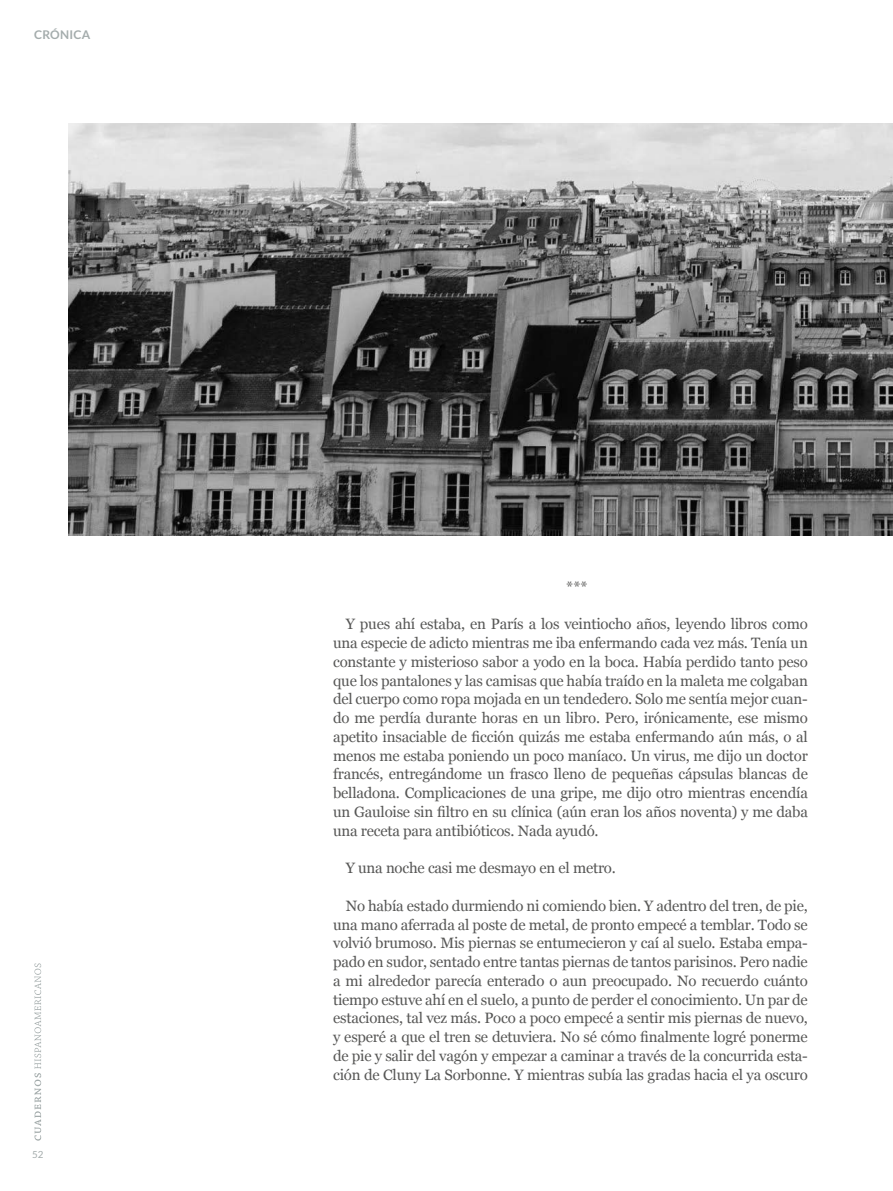
<style>
.page{position:relative;width:893px;height:1191px;background:#fff}
.page>*{position:absolute;margin:0;border:0;box-sizing:border-box;transform-origin:0 0}
.t1{font:15px/18.8px "Georgia";letter-spacing:-.015em;color:#575756;text-align:justify}
.t2{font:700 12px "Lato";letter-spacing:.025em;color:#a4acac}
.t3{font:9.75px "Lato";color:#a4acac}
</style>
<div class="page">
<svg style="left:35px;top:963px;width:6px;height:177px"></svg>
<img style="left:68px;top:123px;width:825px;height:412px">
<p class="t2" style="left:34px;top:28px;width:58px">CRÓNICA</p>
<p class="t3" style="left:32px;top:1148px;width:13px">52</p>
<p class="t1" style="left:566px;top:577px;width:23px">***</p>
<p class="t1" style="left:333px;top:614px;width:476px;text-indent:13px">Y pues ahí estaba, en París a los veintiocho años, leyendo libros como una especie de adicto mientras me iba enfermando cada vez más. Tenía un constante y misterioso sabor a yodo en la boca. Había perdido tanto peso que los pantalones y las camisas que había traído en la maleta me colgaban del cuerpo como ropa mojada en un tendedero. Solo me sentía mejor cuan&shy;do me perdía durante horas en un libro. Pero, irónicamente, ese mismo apetito insaciable de ficción quizás me estaba enfermando aún más, o al menos me estaba poniendo un poco maníaco. Un virus, me dijo un doctor francés, entregándome un frasco lleno de pequeñas cápsulas blancas de belladona. Complicaciones de una gripe, me dijo otro mientras encendía un Gauloise sin filtro en su clínica (aún eran los años noventa) y me daba una receta para antibióticos. Nada ayudó.</p>
<p class="t1" style="left:346px;top:858px;width:271px">Y una noche casi me desmayo en el metro.</p>
<p class="t1" style="left:333px;top:895px;width:476px;text-indent:13px">No había estado durmiendo ni comiendo bien. Y adentro del tren, de pie, una mano aferrada al poste de metal, de pronto empecé a temblar. Todo se volvió brumoso. Mis piernas se entumecieron y caí al suelo. Estaba empa&shy;pado en sudor, sentado entre tantas piernas de tantos parisinos. Pero nadie a mi alrededor parecía enterado o aun preocupado. No recuerdo cuánto tiempo estuve ahí en el suelo, a punto de perder el conocimiento. Un par de estaciones, tal vez más. Poco a poco empecé a sentir mis piernas de nuevo, y esperé a que el tren se detuviera. No sé cómo finalmente logré ponerme de pie y salir del vagón y empezar a caminar a través de la concurrida esta&shy;ción de Cluny La Sorbonne. Y mientras subía las gradas hacia el ya oscuro</p>
</div>
